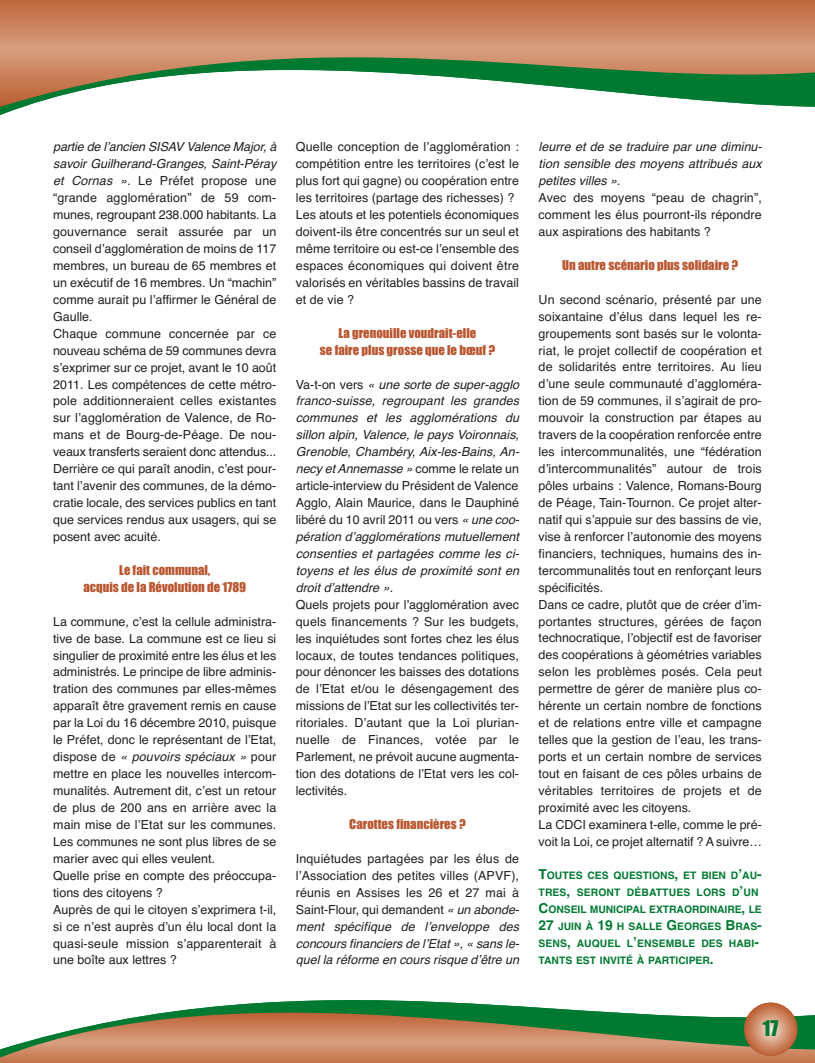
<style>
.page{position:relative;width:815px;height:1063px;background:#fff}
.page>*{position:absolute;margin:0;border:0;box-sizing:border-box;transform-origin:0 0}
.t1{font:20px "Impact";color:#007931}
.t2{font:12.5px/17px "Helvetica";color:#231f20}
.t3{font:12.5px/17px "Impact";color:#b95630;text-align:center}
.t4{font:700 10.25px/16.9px "Helvetica";color:#007931}
.s1{font-style:italic}
.s2{font-size:13.75px}
</style>
<div class="page">
<div style="left:0;top:1058px;width:815px;height:5px;background:#c6774e"></div>
<svg style="left:0;top:1000px;width:815px;height:58px"></svg>
<svg style="left:744px;top:1003px;width:53px;height:53px;background:#cd8965"></svg>
<svg style="left:0;top:0;width:815px;height:57px;background:#cc8560"></svg>
<svg style="left:0;top:57px;width:815px;height:58px"></svg>
<p class="t2" style="left:53px;top:140px;width:227px"><span class="s1">partie de lʼancien SISAV Valence Major,à savoir Guilherand-Granges, Saint-Péray et Cornas ».</span> Le Préfet propose une “grande agglomération” de 59 com&shy;munes, regroupant 238.000 habitants. La gouvernance serait assurée par un conseil dʼagglomération de moins de 117 membres, un bureau de 65 membres et un exécutif de 16 membres. Un “machin” comme aurait pu lʼaffirmer le Général de Gaulle.<br>Chaque commune concernée par ce nouveau schéma de 59 communes devra sʼexprimer sur ce projet, avant le 10 août 2011. Les compétences de cette métro&shy;pole additionneraient celles existantes sur lʼagglomération de Valence, de Ro&shy;mans et de Bourg-de-Péage. De nou&shy;veaux transferts seraient donc attendus...<br>Derrière ce qui paraît anodin, cʼest pour&shy;tant lʼavenir des communes, de la démo&shy;cratie locale, des services publics en tant que services rendus aux usagers, qui se posent avec acuité.</p>
<p class="t3" style="left:83px;top:562px;width:164px">Le fait communal,<br>acquis de la Révolution de 1789</p>
<p class="t2" style="left:53px;top:614px;width:225px">La commune, cʼest la cellule administra&shy;tive de base. La commune est ce lieu si singulier de proximité entre les élus et les administrés. Le principe de libre adminis&shy;tration des communes par elles-mêmes apparaît être gravement remis en cause par la Loi du 16 décembre 2010, puisque le Préfet, donc le représentant de lʼEtat, d i s p o s e d e <span class="s1">« pouvoirs spéciaux »</span> p o u r mettre en place les nouvelles intercom&shy;munalités. Autrement dit, cʼest un retour de plus de 200 ans en arrière avec la main mise de lʼEtat sur les communes.<br>Les communes ne sont plus libres de se marier avec qui elles veulent.<br>Quelle prise en compte des préoccupa&shy;tions des citoyens ?<br>Auprès de qui le citoyen sʼexprimera t-il, si ce nʼest auprès dʼun élu local dont la quasi-seule mission sʼapparenterait à une boîte aux lettres ?</p>
<p class="t2" style="left:296px;top:140px;width:225px">Quelle conception de lʼagglomération : compétition entre les territoires (cʼest le plus fort qui gagne) ou coopération entre les territoires (partage des richesses) ?<br>Les atouts et les potentiels économiques doivent-ils être concentrés sur un seul et même territoire ou est-ce lʼensemble des espaces économiques qui doivent être valorisés en véritables bassins de travail et de vie ?</p>
<p class="t3" style="left:320px;top:325px;width:177px">La grenouille voudrait-elle<br>se faire plus grosse que le bœuf ?</p>
<p class="t2" style="left:296px;top:377px;width:227px">Va - t - o n v e r s <span class="s1">« une sorte de super-agglo franco-suisse, regroupant les grandes communes et les agglomérations du sillon alpin, Valence, le pays Voironnais, Grenoble, Chambéry, Aix-les-Bains, An&shy;necy etAnnemasse »</span> comme le relate un article-interview du Président de Valence Agglo, Alain Maurice, dans le Dauphiné libéré du 10 avril 2011 ou vers <span class="s1">« une coo&shy;pération dʼagglomérations mutuellement consenties et partagées comme les ci&shy;toyens et les élus de proximité sont en droit dʼattendre »</span>.<br>Quels projets pour lʼagglomération avec quels financements ? Sur les budgets, les inquiétudes sont fortes chez les élus locaux, de toutes tendances politiques, pour dénoncer les baisses des dotations de lʼEtat et/ou le désengagement des missions de lʼEtat sur les collectivités ter&shy;ritoriales. Dʼautant que la Loi plurian&shy;nuelle de Finances, votée par le Parlement, ne prévoit aucune augmenta&shy;tion des dotations de lʼEtat vers les col&shy;lectivités.</p>
<p class="t3" style="left:349px;top:817px;width:118px">Carottes financières ?</p>
<p class="t2" style="left:296px;top:851px;width:227px">Inquiétudes partagées par les élus de lʼAssociation des petites villes (APVF), réunis en Assises les 26 et 27 mai à Saint-Flour, qui demandent <span class="s1">« un abonde&shy;ment spécifique de lʼenveloppe des concours financiers de lʼEtat»</span>, <span class="s1">« sans le&shy;quel la réforme en cours risque dʼêtre un</span></p>
<p class="t2" style="left:539px;top:140px;width:227px"><span class="s1">leurre et de se traduire par une diminu&shy;tion sensible des moyens attribués aux petites villes »</span>.<br>Avec des moyens “peau de chagrin”, comment les élus pourront-ils répondre aux aspirations des habitants ?</p>
<p class="t3" style="left:562px;top:257px;width:178px">Un autre scénario plus solidaire ?</p>
<p class="t2" style="left:539px;top:292px;width:225px">Un second scénario, présenté par une soixantaine dʼélus dans lequel les re&shy;groupements sont basés sur le volonta&shy;riat, le projet collectif de coopération et de solidarités entre territoires. Au lieu dʼune seule communauté dʼaggloméra&shy;tion de 59 communes, il sʼagirait de pro&shy;mouvoir la construction par étapes au travers de la coopération renforcée entre les intercommunalités, une “fédération dʼintercommunalités” autour de trois pôles urbains : Valence, Romans-Bourg de Péage, Tain-Tournon. Ce projet alter&shy;natif qui sʼappuie sur des bassins de vie, vise à renforcer lʼautonomie des moyens financiers, techniques, humains des in&shy;tercommunalités tout en renforçant leurs spécificités.<br>Dans ce cadre, plutôt que de créer dʼim&shy;portantes structures, gérées de façon technocratique, lʼobjectif est de favoriser des coopérations à géométries variables selon les problèmes posés. Cela peut permettre de gérer de manière plus co&shy;hérente un certain nombre de fonctions et de relations entre ville et campagne telles que la gestion de lʼeau, les trans&shy;ports et un certain nombre de services tout en faisant de ces pôles urbains de véritables territoires de projets et de proximité avec les citoyens.<br>La CDCI examinera t-elle, comme le pré&shy;voit la Loi, ce projet alternatif ? A suivre…</p>
<p class="t4" style="left:539px;top:868px;width:225px"><span class="s2">T</span>OUTES CES QUESTIONS<span class="s2">,</span> ET BIEN D<span class="s2">ʼ</span>AU<span class="s2">-</span>TRES<span class="s2">,</span> SERONT DÉBATTUES LORS D<span class="s2">ʼ</span>UN <span class="s2">C</span>ONSEIL MUNICIPAL EXTRAORDINAIRE<span class="s2">,</span> LE <span class="s2">27</span> JUIN À <span class="s2">19</span> H SALLE <span class="s2">G</span>EORGES <span class="s2">B</span>RAS<span class="s2">-</span>SENS<span class="s2">,</span> AUQUEL L<span class="s2">ʼ</span>ENSEMBLE DES HABI<span class="s2">-</span>TANTS EST INVITÉ À PARTICIPER<span class="s2">.</span></p>
<h1 class="t1" style="left:763px;top:1022px;width:17px">17</h1>
</div>
